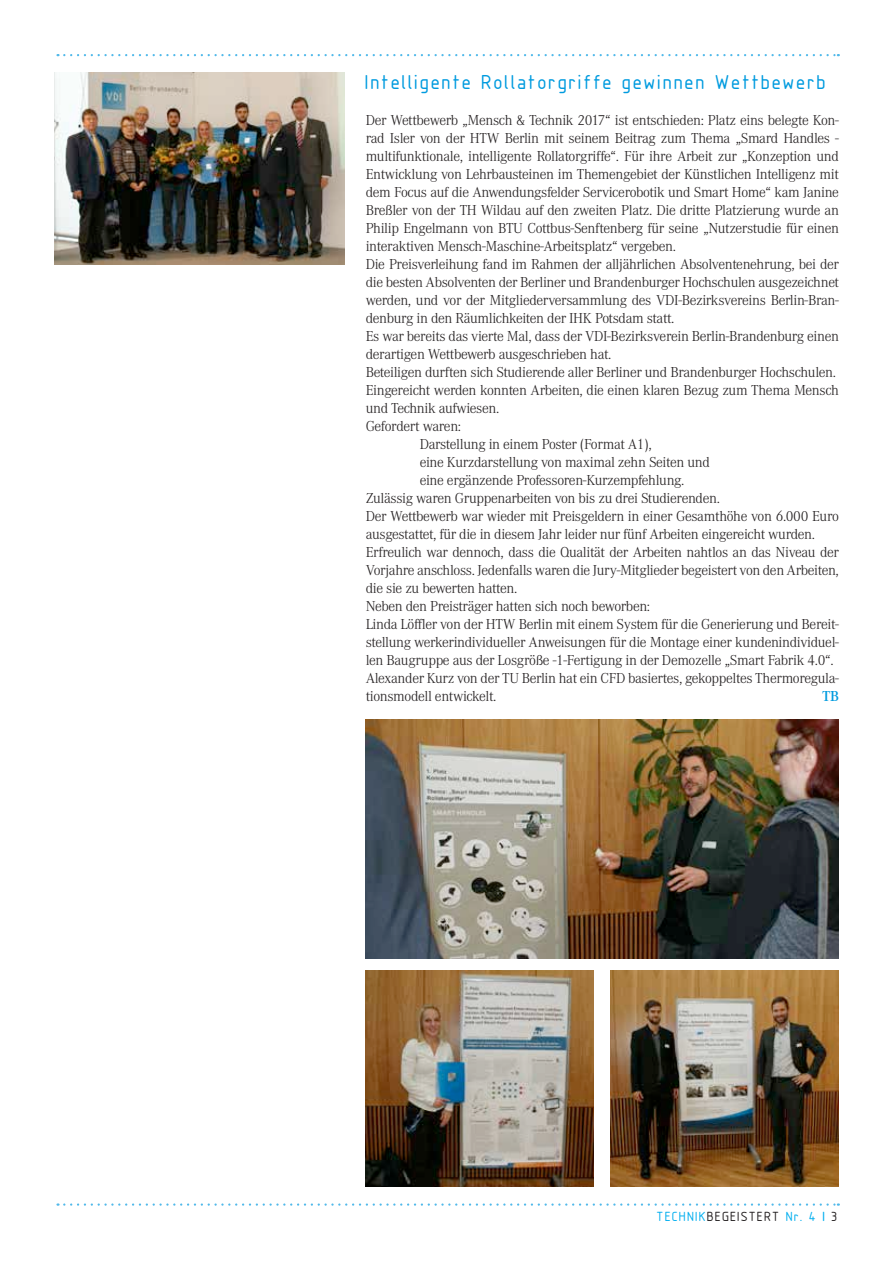
<style>
.page{position:relative;width:893px;height:1263px;background:#fff}
.page>*{position:absolute;margin:0;border:0;box-sizing:border-box;transform-origin:0 0}
.t1{font:21px "Isonorm 3098 LW20";color:#009bdf}
.t2{font:300 15px "Corporate A";letter-spacing:-.025em;color:#231f20}
.t3{font:600 15px "Corporate A";color:#009bdf}
.t4{font:13.8px "Isonorm 3098 LW20";color:#00aeef}
.s1{color:#231f20}
</style>
<div class="page">
<svg style="left:58px;top:54px;width:781px;height:2px"></svg>
<svg style="left:58px;top:1203px;width:781px;height:3px"></svg>
<img style="left:54px;top:72px;width:290px;height:193px">
<img style="left:366px;top:719px;width:473px;height:239px">
<img style="left:366px;top:971px;width:228px;height:215px">
<img style="left:611px;top:971px;width:228px;height:215px">
<h1 class="t1" style="left:366px;top:71px;width:464px">Intelligente Rollatorgriffe gewinnen Wettbewerb</h1>
<p class="t2" style="left:366px;top:112px;width:475px">Der Wettbewerb „Mensch &amp; Technik 2017“ ist entschieden: Platz eins belegte Kon-</p>
<p class="t2" style="left:366px;top:130px;width:475px">rad Isler von der HTW Berlin mit seinem Beitrag zum Thema „Smard Handles -</p>
<p class="t2" style="left:366px;top:148px;width:475px">multifunktionale, intelligente Rollatorgriffe“. Für ihre Arbeit zur „Konzeption und</p>
<p class="t2" style="left:366px;top:166px;width:475px">Entwicklung von Lehrbausteinen im Themengebiet der Künstlichen Intelligenz mit</p>
<p class="t2" style="left:366px;top:184px;width:475px">dem Focus auf die Anwendungsfelder Servicerobotik und Smart Home“ kam Janine</p>
<p class="t2" style="left:366px;top:202px;width:475px">Breßler von der TH Wildau auf den zweiten Platz. Die dritte Platzierung wurde an</p>
<p class="t2" style="left:366px;top:220px;width:475px">Philip Engelmann von BTU Cottbus-Senftenberg für seine „Nutzerstudie für einen</p>
<p class="t2" style="left:366px;top:238px;width:312px">interaktiven Mensch-Maschine-Arbeitsplatz“ vergeben.</p>
<p class="t2" style="left:366px;top:256px;width:475px">Die Preisverleihung fand im Rahmen der alljährlichen Absolventenehrung, bei der</p>
<p class="t2" style="left:366px;top:274px;width:475px">die besten Absolventen der Berliner und Brandenburger Hochschulen ausgezeichnet</p>
<p class="t2" style="left:366px;top:292px;width:475px">werden, und vor der Mitgliederversammlung des VDI-Bezirksvereins Berlin-Bran-</p>
<p class="t2" style="left:366px;top:310px;width:310px">denburg in den Räumlichkeiten der IHK Potsdam statt.</p>
<p class="t2" style="left:366px;top:328px;width:475px">Es war bereits das vierte Mal, dass der VDI-Bezirksverein Berlin-Brandenburg einen</p>
<p class="t2" style="left:366px;top:346px;width:247px">derartigen Wettbewerb ausgeschrieben hat.</p>
<p class="t2" style="left:366px;top:364px;width:472px">Beteiligen durften sich Studierende aller Berliner und Brandenburger Hochschulen.</p>
<p class="t2" style="left:366px;top:382px;width:475px">Eingereicht werden konnten Arbeiten, die einen klaren Bezug zum Thema Mensch</p>
<p class="t2" style="left:366px;top:400px;width:135px">und Technik aufwiesen.</p>
<p class="t2" style="left:366px;top:418px;width:97px">Gefordert waren:</p>
<p class="t2" style="left:420px;top:436px;width:234px">Darstellung in einem Poster (Format A1),</p>
<p class="t2" style="left:420px;top:454px;width:292px">eine Kurzdarstellung von maximal zehn Seiten und</p>
<p class="t2" style="left:420px;top:472px;width:266px">eine ergänzende Professoren-Kurzempfehlung.</p>
<p class="t2" style="left:366px;top:490px;width:356px">Zulässig waren Gruppenarbeiten von bis zu drei Studierenden.</p>
<p class="t2" style="left:366px;top:508px;width:475px">Der Wettbewerb war wieder mit Preisgeldern in einer Gesamthöhe von 6.000 Euro</p>
<p class="t2" style="left:366px;top:526px;width:451px">ausgestattet, für die in diesem Jahr leider nur fünf Arbeiten eingereicht wurden.</p>
<p class="t2" style="left:366px;top:544px;width:475px">Erfreulich war dennoch, dass die Qualität der Arbeiten nahtlos an das Niveau der</p>
<p class="t2" style="left:366px;top:562px;width:475px">Vorjahre anschloss. Jedenfalls waren die Jury-Mitglieder begeistert von den Arbeiten,</p>
<p class="t2" style="left:366px;top:580px;width:153px">die sie zu bewerten hatten.</p>
<p class="t2" style="left:366px;top:598px;width:286px">Neben den Preisträger hatten sich noch beworben:</p>
<p class="t2" style="left:366px;top:616px;width:475px">Linda Löffler von der HTW Berlin mit einem System für die Generierung und Bereit-</p>
<p class="t2" style="left:366px;top:634px;width:475px">stellung werkerindividueller Anweisungen für die Montage einer kundenindividuel-</p>
<p class="t2" style="left:366px;top:652px;width:469px">len Baugruppe aus der Losgröße -1-Fertigung in der Demozelle „Smart Fabrik 4.0“.</p>
<p class="t2" style="left:366px;top:670px;width:475px">Alexander Kurz von der TU Berlin hat ein CFD basiertes, gekoppeltes Thermoregula-</p>
<p class="t2" style="left:366px;top:688px;width:132px">tionsmodell entwickelt.</p>
<p class="t3" style="left:822px;top:688px;width:18px">TB</p>
<p class="t4" style="left:657px;top:1209px;width:183px">TECHNIK<span class="s1">BEGEISTERT</span> Nr. 4 | <span class="s1">3</span></p>
</div>
